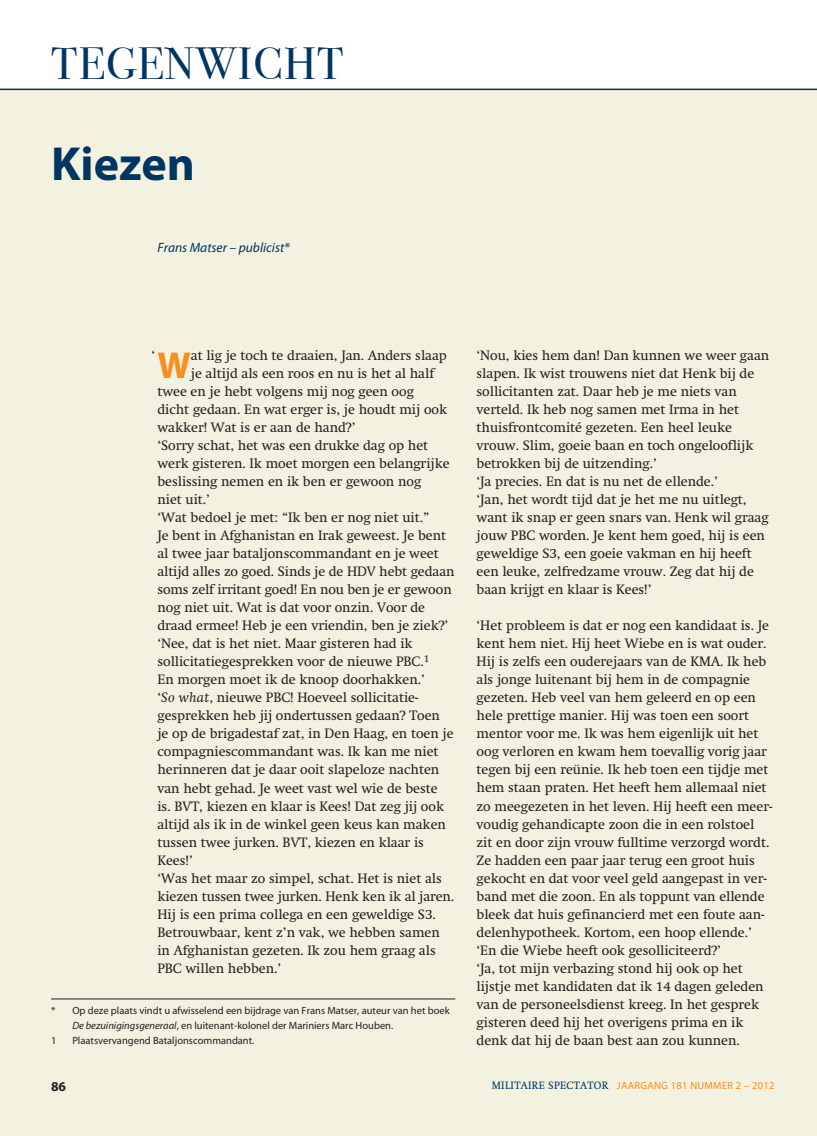
<style>
.page{position:relative;width:817px;height:1136px;background:#fff}
.page>*{position:absolute;margin:0;border:0;box-sizing:border-box;transform-origin:0 0}
.t1{font:700 48px "Myriad Pro";color:#003562}
.t2{font:45px "Bodoni Svty Two OSITCTT Book";letter-spacing:.03em;color:#003562}
.t3{font:700 37.65px "Myriad Pro";color:#f68f1e}
.t4{font:13.5px/18px "Swift";color:#231f20}
.t5{font:italic 13.5px "Myriad Pro";color:#003562}
.t6{font:700 13.5px "Myriad Pro";color:#231f20}
.t7{font:10.5px "Myriad Pro";color:#231f20}
.t8{font:10.5px "Myriad Pro";letter-spacing:.025em;color:#f68f1e}
.s1{font-style:italic}
.s2{font-family:"Swift";color:#003562}
</style>
<div class="page">
<div style="left:0;top:89px;width:816px;height:1046px;background:#f3f1e0"></div>
<hr style="left:0;top:89px;width:816px;height:1px;background:#003562">
<hr style="left:51px;top:998px;width:404px;height:1px;background:#231f20">
<h2 class="t2" style="left:51px;top:37px;width:294px">TEGENWICHT</h2>
<h1 class="t1" style="left:51px;top:146px;width:145px">Kiezen</h1>
<p class="t5" style="left:157px;top:242px;width:134px">Frans Matser – publicist*</p>
<h3 class="t3" style="left:157px;top:351px;width:35px">W</h3>
<p class="t4" style="left:191px;top:348px;width:257px">at lig je toch te draaien, Jan. Anders slaap</p>
<p class="t4" style="left:151px;top:348px;width:5px">‘</p>
<p class="t4" style="left:191px;top:366px;width:245px">je altijd als een roos en nu is het al half</p>
<p class="t4" style="left:157px;top:384px;width:258px">twee en je hebt volgens mij nog geen oog</p>
<p class="t4" style="left:157px;top:402px;width:291px">dicht gedaan. En wat erger is, je houdt mij ook</p>
<p class="t4" style="left:157px;top:420px;width:199px">wakker! Wat is er aan de hand?’</p>
<p class="t4" style="left:157px;top:438px;width:272px">‘Sorry schat, het was een drukke dag op het</p>
<p class="t4" style="left:157px;top:456px;width:293px">werk gisteren. Ik moet morgen een belangrijke</p>
<p class="t4" style="left:157px;top:474px;width:265px">beslissing nemen en ik ben er gewoon nog</p>
<p class="t4" style="left:157px;top:492px;width:54px">niet uit.’</p>
<p class="t4" style="left:157px;top:510px;width:273px">‘Wat bedoel je met: “Ik ben er nog niet uit.”</p>
<p class="t4" style="left:157px;top:528px;width:290px">Je bent in Afghanistan en Irak geweest. Je bent</p>
<p class="t4" style="left:157px;top:546px;width:283px">al twee jaar bataljonscommandant en je weet</p>
<p class="t4" style="left:157px;top:564px;width:298px">altijd alles zo goed. Sinds je de HDV hebt gedaan</p>
<p class="t4" style="left:157px;top:582px;width:296px">soms zelf irritant goed! En nou ben je er gewoon</p>
<p class="t4" style="left:157px;top:600px;width:269px">nog niet uit. Wat is dat voor onzin. Voor de</p>
<p class="t4" style="left:157px;top:618px;width:292px">draad ermee! Heb je een vriendin, ben je ziek?’</p>
<p class="t4" style="left:157px;top:636px;width:256px">‘Nee, dat is het niet. Maar gisteren had ik</p>
<p class="t4" style="left:157px;top:654px;width:273px">sollicitatiegesprekken voor de nieuwe PBC.<sup>1</sup></p>
<p class="t4" style="left:157px;top:672px;width:269px">En morgen moet ik de knoop doorhakken.’</p>
<p class="t4" style="left:157px;top:690px;width:262px">‘<span class="s1">So what</span>, nieuwe PBC! Hoeveel sollicitatie-</p>
<p class="t4" style="left:157px;top:708px;width:284px">gesprekken heb jij ondertussen gedaan? Toen</p>
<p class="t4" style="left:157px;top:726px;width:298px">je op de brigadestaf zat, in Den Haag, en toen je</p>
<p class="t4" style="left:157px;top:744px;width:282px">compagniescommandant was. Ik kan me niet</p>
<p class="t4" style="left:157px;top:762px;width:283px">herinneren dat je daar ooit slapeloze nachten</p>
<p class="t4" style="left:157px;top:780px;width:281px">van hebt gehad. Je weet vast wel wie de beste</p>
<p class="t4" style="left:157px;top:798px;width:288px">is. BVT, kiezen en klaar is Kees! Dat zeg jij ook</p>
<p class="t4" style="left:157px;top:816px;width:290px">altijd als ik in de winkel geen keus kan maken</p>
<p class="t4" style="left:157px;top:834px;width:268px">tussen twee jurken. BVT, kiezen en klaar is</p>
<p class="t4" style="left:157px;top:852px;width:37px">Kees!’</p>
<p class="t4" style="left:157px;top:870px;width:286px">‘Was het maar zo simpel, schat. Het is niet als</p>
<p class="t4" style="left:157px;top:888px;width:298px">kiezen tussen twee jurken. Henk ken ik al jaren.</p>
<p class="t4" style="left:157px;top:906px;width:280px">Hij is een prima collega en een geweldige S3.</p>
<p class="t4" style="left:157px;top:924px;width:284px">Betrouwbaar, kent z’n vak, we hebben samen</p>
<p class="t4" style="left:157px;top:942px;width:280px">in Afghanistan gezeten. Ik zou hem graag als</p>
<p class="t4" style="left:157px;top:960px;width:125px">PBC willen hebben.’</p>
<p class="t7" style="left:51px;top:1006px;width:400px">* Op deze plaats vindt u afwisselend een bijdrage van Frans Matser, auteur van het boek</p>
<p class="t7" style="left:72px;top:1021px;width:322px"><span class="s1">De bezuinigingsgeneraal</span>, en luitenant-kolonel der Mariniers Marc Houben.</p>
<p class="t7" style="left:51px;top:1036px;width:7px">1</p>
<p class="t7" style="left:72px;top:1036px;width:184px">Plaatsvervangend Bataljonscommandant.</p>
<p class="t4" style="left:476px;top:348px;width:294px">‘Nou, kies hem dan! Dan kunnen we weer gaan slapen. Ik wist trouwens niet dat Henk bij de sollicitanten zat. Daar heb je me niets van verteld. Ik heb nog samen met Irma in het thuisfrontcomité gezeten. Een heel leuke vrouw. Slim, goeie baan en toch ongelooflijk betrokken bij de uitzending.’<br>‘Ja precies. En dat is nu net de ellende.’<br>‘Jan, het wordt tijd dat je het me nu uitlegt, want ik snap er geen snars van. Henk wil graag jouw PBC worden. Je kent hem goed, hij is een geweldige S3, een goeie vakman en hij heeft een leuke, zelfredzame vrouw. Zeg dat hij de baan krijgt en klaar is Kees!’</p>
<p class="t4" style="left:476px;top:618px;width:297px">‘Het probleem is dat er nog een kandidaat is. Je kent hem niet. Hij heet Wiebe en is wat ouder.<br>Hij is zelfs een ouderejaars van de KMA. Ik heb als jonge luitenant bij hem in de compagnie gezeten. Heb veel van hem geleerd en op een hele prettige manier. Hij was toen een soort mentor voor me. Ik was hem eigenlijk uit het oog verloren en kwam hem toevallig vorig jaar tegen bij een reünie. Ik heb toen een tijdje met hem staan praten. Het heeft hem allemaal niet zo meegezeten in het leven. Hij heeft een meer&shy;voudig gehandicapte zoon die in een rolstoel zit en door zijn vrouw fulltime verzorgd wordt.<br>Ze hadden een paar jaar terug een groot huis gekocht en dat voor veel geld aangepast in ver&shy;band met die zoon. En als toppunt van ellende bleek dat huis gefinancierd met een foute aan&shy;delenhypotheek. Kortom, een hoop ellende.’ ‘En die Wiebe heeft ook gesolliciteerd?’<br>‘Ja, tot mijn verbazing stond hij ook op het lijstje met kandidaten dat ik 14 dagen geleden van de personeelsdienst kreeg. In het gesprek gisteren deed hij het overigens prima en ik denk dat hij de baan best aan zou kunnen.</p>
<p class="t6" style="left:51px;top:1081px;width:16px">86</p>
<p class="t8" style="left:491px;top:1080px;width:284px"><span class="s2">MILITAIRE SPECTATOR</span> JAARGANG 181 NUMMER 2 – 2012</p>
</div>
